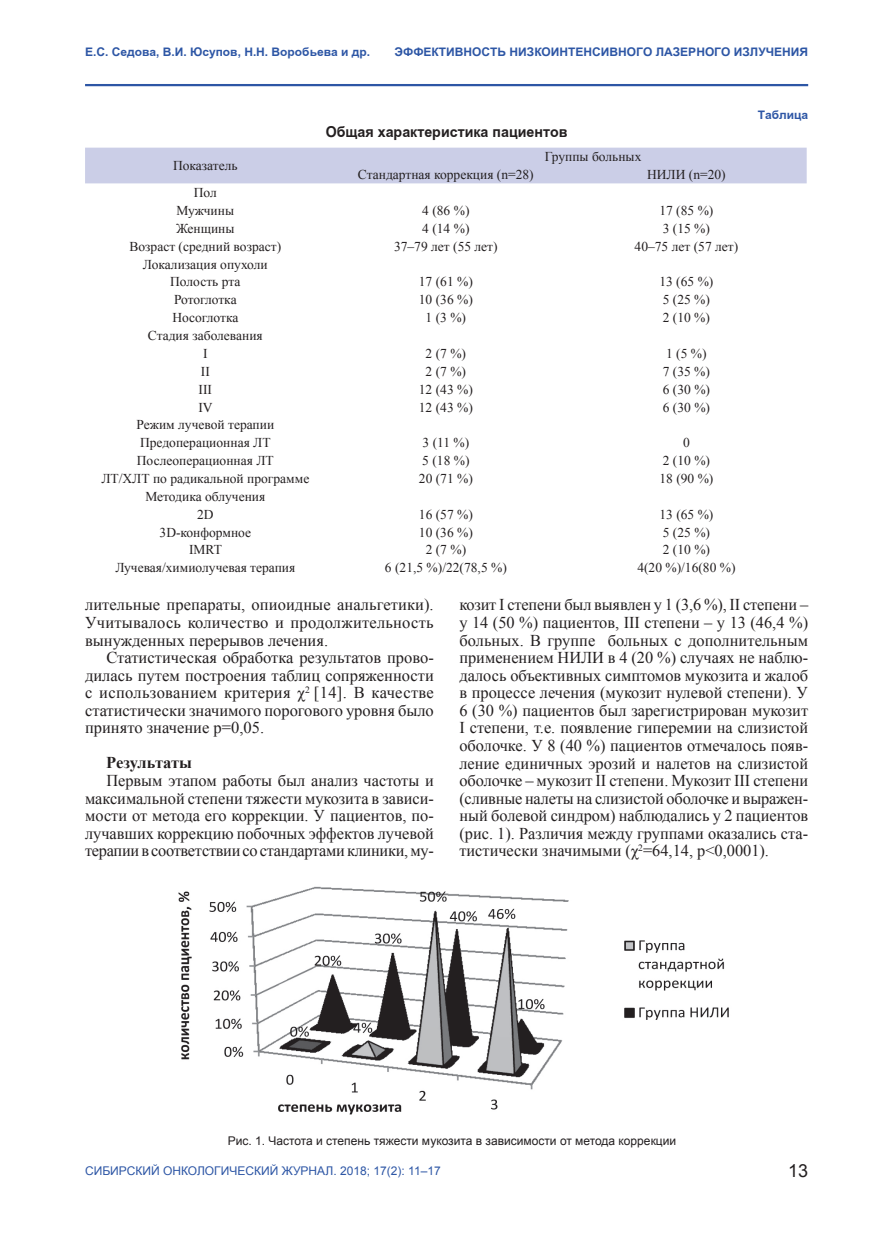
<style>
.page{position:relative;width:872px;height:1234px;background:#fff}
.page>*{position:absolute;margin:0;border:0;box-sizing:border-box;transform-origin:0 0}
.t1{font:18px "Arial";color:#231f20}
.t2{font:16.5px/17.5px "Times New Roman";color:#231f20;text-align:justify}
.t3{font:700 16.5px "Times New Roman";letter-spacing:-.015em;color:#231f20}
.t4{font:700 15px "Arial";color:#231f20;scale:.95 1}
.t5{font:13.5px/17.9px "Times New Roman";color:#231f20;text-align:center}
.t6{font:700 12px "Arial";color:#2d56a5}
.t7{font:12px "Arial";color:#231f20}
.t8{font:12px "Arial";color:#2d56a5}
</style>
<div class="page">
<hr style="left:85px;top:84px;width:723px;height:2px;background:#2d56a5">
<div style="left:85px;top:148px;width:721px;height:35px;background:#cbcee7"></div>
<img style="left:178px;top:886px;width:551px;height:229px">
<p class="t6" style="left:85px;top:45px;width:287px">Е.С. Седова, В.И. Юсупов, Н.Н. Воробьева и др.</p>
<p class="t6" style="left:394px;top:45px;width:364px">ЭФФЕКТИВНОСТЬ НИЗКОИНТЕНСИВНОГО ЛАЗЕРНОГО ИЗЛУЧ</p>
<p class="t6" style="left:774px;top:45px;width:35px">ЕНИЯ</p>
<p class="t5" style="left:173px;top:156px;width:66px">Показатель</p>
<p class="t5" style="left:176px;top:183px;width:59px">Пол<br>Мужчины</p>
<p class="t4" style="left:326px;top:124px;width:256px">Общая характеристика пациентов</p>
<p class="t5" style="left:545px;top:147px;width:98px">Группы больных</p>
<p class="t5" style="left:358px;top:165px;width:177px">Стандартная коррекция (n=28)</p>
<p class="t5" style="left:647px;top:165px;width:80px">НИЛИ (n=20)</p>
<p class="t5" style="left:422px;top:201px;width:49px">4 (86 %)</p>
<p class="t5" style="left:659px;top:201px;width:55px">17 (85 %)</p>
<p class="t5" style="left:176px;top:219px;width:60px">Женщины</p>
<p class="t5" style="left:422px;top:219px;width:49px">4 (14 %)</p>
<p class="t5" style="left:663px;top:219px;width:49px">3 (15 %)</p>
<p class="t5" style="left:129px;top:237px;width:153px">Возраст (средний возраст)</p>
<p class="t5" style="left:394px;top:237px;width:105px">37–79 лет (55 лет)</p>
<p class="t5" style="left:634px;top:237px;width:105px">40–75 лет (57 лет)</p>
<p class="t5" style="left:143px;top:255px;width:126px">Локализация опухоли<br>Полость рта</p>
<p class="t5" style="left:419px;top:273px;width:55px">17 (61 %)</p>
<p class="t5" style="left:659px;top:273px;width:55px">13 (65 %)</p>
<p class="t5" style="left:174px;top:290px;width:64px">Ротоглотка</p>
<p class="t5" style="left:419px;top:290px;width:55px">10 (36 %)</p>
<p class="t5" style="left:663px;top:290px;width:49px">5 (25 %)</p>
<p class="t5" style="left:172px;top:308px;width:67px">Носоглотка</p>
<p class="t5" style="left:425px;top:308px;width:42px">1 (3 %)</p>
<p class="t5" style="left:663px;top:308px;width:49px">2 (10 %)</p>
<p class="t5" style="left:148px;top:326px;width:116px">Стадия заболевания<br>I</p>
<p class="t5" style="left:425px;top:344px;width:42px">2 (7 %)</p>
<p class="t5" style="left:666px;top:344px;width:42px">1 (5 %)</p>
<p class="t5" style="left:201px;top:362px;width:10px">II</p>
<p class="t5" style="left:425px;top:362px;width:42px">2 (7 %)</p>
<p class="t5" style="left:663px;top:362px;width:49px">7 (35 %)</p>
<p class="t5" style="left:199px;top:380px;width:15px">III</p>
<p class="t5" style="left:419px;top:380px;width:55px">12 (43 %)</p>
<p class="t5" style="left:663px;top:380px;width:49px">6 (30 %)</p>
<p class="t5" style="left:198px;top:398px;width:16px">IV</p>
<p class="t5" style="left:419px;top:398px;width:55px">12 (43 %)</p>
<p class="t5" style="left:663px;top:398px;width:49px">6 (30 %)</p>
<p class="t5" style="left:136px;top:415px;width:139px;text-align:left">Режим лучевой терапии<br>Предоперационная ЛТ</p>
<p class="t5" style="left:422px;top:433px;width:48px">3 (11 %)</p>
<p class="t5" style="left:683px;top:433px;width:8px">0</p>
<p class="t5" style="left:137px;top:451px;width:138px">Послеоперационная ЛТ</p>
<p class="t5" style="left:422px;top:451px;width:49px">5 (18 %)</p>
<p class="t5" style="left:663px;top:451px;width:49px">2 (10 %)</p>
<p class="t5" style="left:101px;top:469px;width:209px">ЛТ/ХЛТ по радикальной программе</p>
<p class="t5" style="left:419px;top:469px;width:55px">20 (71 %)</p>
<p class="t5" style="left:659px;top:469px;width:55px">18 (90 %)</p>
<p class="t5" style="left:145px;top:487px;width:121px">Методика облучения<br>2D</p>
<p class="t5" style="left:419px;top:505px;width:55px">16 (57 %)</p>
<p class="t5" style="left:659px;top:505px;width:55px">13 (65 %)</p>
<p class="t5" style="left:160px;top:523px;width:93px">3D-конформное</p>
<p class="t5" style="left:419px;top:523px;width:55px">10 (36 %)</p>
<p class="t5" style="left:663px;top:523px;width:49px">5 (25 %)</p>
<p class="t5" style="left:189px;top:540px;width:34px">IMRT</p>
<p class="t5" style="left:426px;top:540px;width:42px">2 (7 %)</p>
<p class="t5" style="left:663px;top:540px;width:49px">2 (10 %)</p>
<p class="t5" style="left:115px;top:558px;width:181px">Лучевая/химиолучевая терапия</p>
<p class="t5" style="left:385px;top:558px;width:123px">6 (21,5 %)/22(78,5 %)</p>
<p class="t5" style="left:637px;top:558px;width:100px">4(20 %)/16(80 %)</p>
<p class="t6" style="left:757px;top:109px;width:52px">Таблица</p>
<p class="t2" style="left:85px;top:595px;width:350px">лительные препараты, опиоидные анальгетики).<br>Учитывалось количество и продолжительность вынужденных перерывов лечения.</p>
<p class="t2" style="left:85px;top:648px;width:350px;text-indent:21px">Статистическая обработка результатов прово‑ дилась путем построения таблиц сопряженности с использованием критерия χ<sup>2</sup> [14]. В качестве статистически значимого порогового уровня было принято значение р=0,05.</p>
<p class="t3" style="left:106px;top:751px;width:87px">Результаты</p>
<p class="t2" style="left:85px;top:771px;width:350px;text-indent:21px">Первым этапом работы был анализ частоты и максимальной степени тяжести мукозита в зависи‑ мости от метода его коррекции. У пациентов, по‑ лучавших коррекцию побочных эффектов лучевой терапии в соответствии со стандартами клиники, му‑</p>
<p class="t2" style="left:459px;top:595px;width:350px">козит I степени был выявлен у 1 (3,6 %), II степени – у 14 (50 %) пациентов, III степени – у 13 (46,4 %) больных. В группе больных с дополнительным применением НИЛИ в 4 (20 %) случаях не наблю‑ далось объективных симптомов мукозита и жалоб в процессе лечения (мукозит нулевой степени). У 6 (30 %) пациентов был зарегистрирован мукозит I степени, т.е. появление гиперемии на слизистой оболочке. У 8 (40 %) пациентов отмечалось появ‑ ление единичных эрозий и налетов на слизистой оболочке – мукозит II степени. Мукозит III степени (сливные налеты на слизистой оболочке и выражен‑ ный болевой синдром) наблюдались у 2 пациентов (рис. 1). Различия между группами оказались ста‑ тистически значимыми (χ<sup>2</sup>=64,14, р&lt;0,0001).</p>
<p class="t7" style="left:228px;top:1132px;width:450px">Рис. 1. Частота и степень тяжести мукозита в зависимости от метода коррекции</p>
<p class="t8" style="left:85px;top:1162px;width:357px">СИБИРСКИЙ ОНКОЛОГИЧЕСКИЙ ЖУРНАЛ. 2018; 17(2): 11–17</p>
<p class="t1" style="left:788px;top:1158px;width:22px">13</p>
</div>
